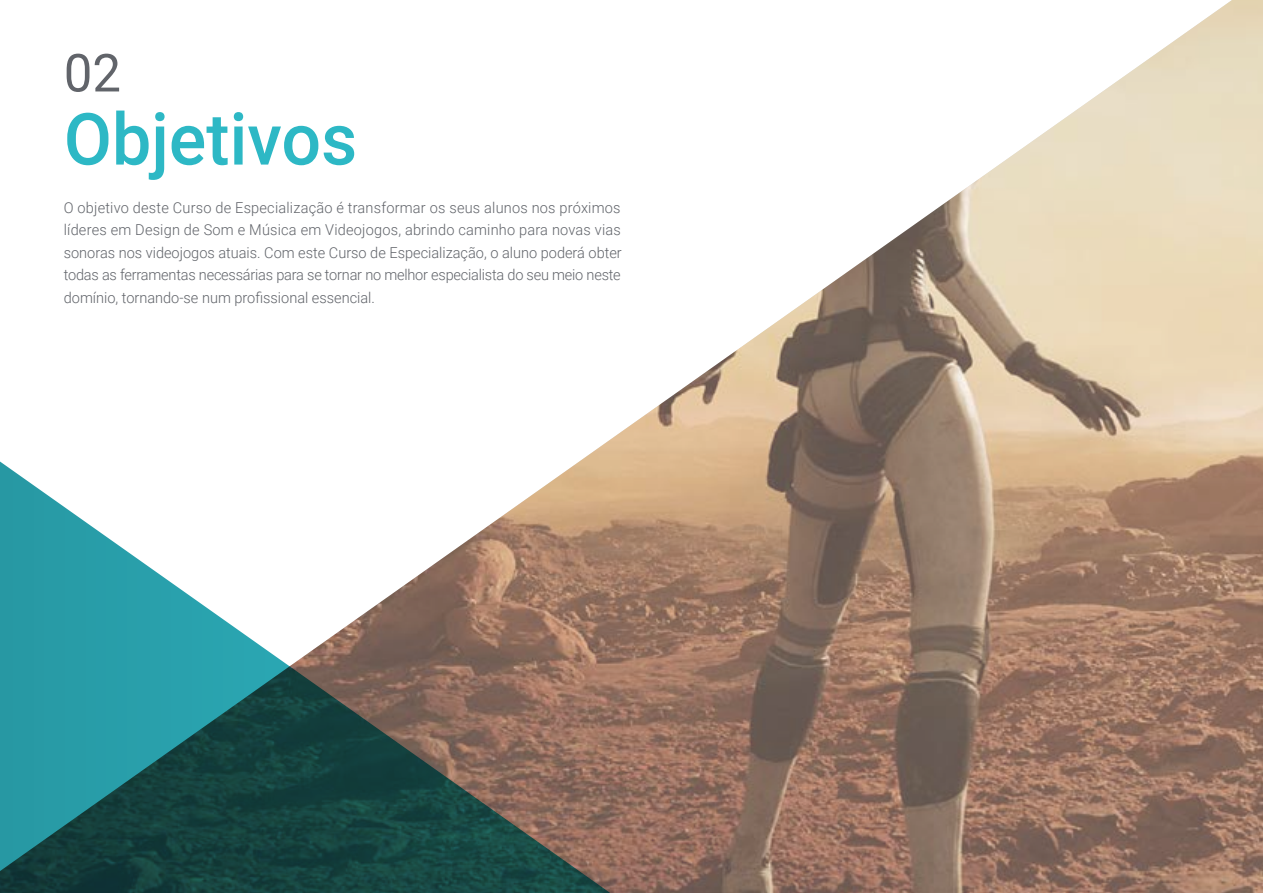
<style>
.page{position:relative;width:1263px;height:893px;background:#fff}
.page>*{position:absolute;margin:0;border:0;box-sizing:border-box;transform-origin:0 0}
.t1{font:500 72px "Roboto";color:#2db8c5}
.t2{font:52.5px "Roboto";color:#61646a}
.t3{font:300 15px/22.5px "Roboto";color:#61646a;text-align:justify}
</style>
<div class="page">
<img style="left:601px;top:0;width:662px;height:893px">
<svg style="left:0;top:446px;width:640px;height:447px"></svg>
<h2 class="t2" style="left:64px;top:36px;width:59px">02</h2>
<h1 class="t1" style="left:64px;top:89px;width:295px">Objetivos</h1>
<p class="t3" style="left:64px;top:196px;width:559px">O objetivo deste Curso de Especialização é transformar os seus alunos nos próximos líderes em Design de Som e Música em Videojogos, abrindo caminho para novas vias sonoras nos videojogos atuais. Com este Curso de Especialização, o aluno poderá obter todas as ferramentas necessárias para se tornar no melhor especialista do seu meio neste domínio, tornando-se num profissional essencial.</p>
</div>
